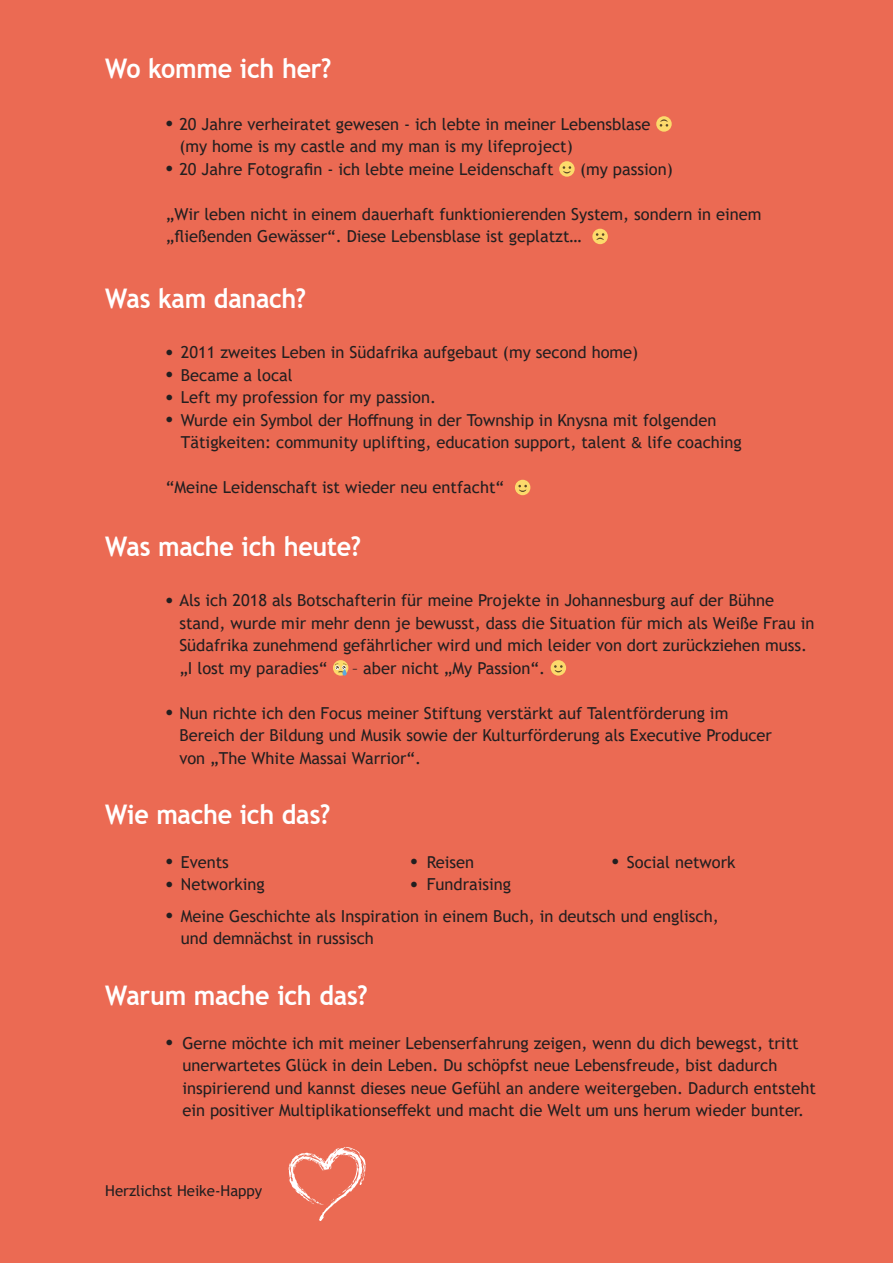
<style>
.page{position:relative;width:893px;height:1263px;background:#eb6a53}
.page>*{position:absolute;margin:0;border:0;box-sizing:border-box;transform-origin:0 0}
.t1{font:700 27px "Trebuchet MS";letter-spacing:-.01em;color:#fff;scale:.93 1}
.t2{font:16.5px/22.5px "Trebuchet MS";color:#231f20}
.t3{font:15px "Trebuchet MS";color:#231f20}
.s1{font-family:"Calibri"}
</style>
<div class="page">
<svg style="left:656px;top:116px;width:16px;height:16px"></svg>
<svg style="left:660px;top:119px;width:8px;height:8px"></svg>
<svg style="left:559px;top:161px;width:16px;height:16px"></svg>
<svg style="left:563px;top:166px;width:8px;height:7px"></svg>
<div style="left:592px;top:229px;width:16px;height:15px;background:#fcda6b;border-radius:50%"></div>
<svg style="left:596px;top:233px;width:8px;height:7px"></svg>
<div style="left:515px;top:480px;width:15px;height:15px;background:#fcda6b;border-radius:50%"></div>
<svg style="left:518px;top:485px;width:9px;height:7px"></svg>
<svg style="left:333px;top:660px;width:15px;height:16px"></svg>
<svg style="left:335px;top:663px;width:12px;height:13px"></svg>
<div style="left:551px;top:660px;width:15px;height:16px;background:#fcda6b;border-radius:50%"></div>
<svg style="left:554px;top:665px;width:9px;height:7px"></svg>
<svg style="left:288px;top:1147px;width:78px;height:74px"></svg>
<h1 class="t1" style="left:105px;top:52px;width:245px">Wo komme ich her?</h1>
<p class="t2" style="left:179px;top:112px;width:473px;text-indent:-14px">● 20 Jahre verheiratet gewesen - ich lebte in meiner Lebensblase (my home is my castle and my man is my lifeproject)</p>
<p class="t2" style="left:166px;top:157px;width:389px">● 20 Jahre Fotografin - ich lebte meine Leidenschaft</p>
<p class="t2" style="left:580px;top:157px;width:94px">(my passion)</p>
<p class="t2" style="left:166px;top:202px;width:597px">„Wir leben nicht in einem dauerhaft funktionierenden System, sondern in einem „fließenden Gewässer“. Diese Lebensblase ist geplatzt…</p>
<h1 class="t1" style="left:105px;top:282px;width:218px">Was kam danach?</h1>
<p class="t2" style="left:166px;top:341px;width:474px">● 2011 zweites Leben in Südafrika aufgebaut (my second home)</p>
<p class="t2" style="left:166px;top:363px;width:128px">● Became a local</p>
<p class="t2" style="left:166px;top:386px;width:272px">● Left my profession for my passion.</p>
<p class="t2" style="left:181px;top:408px;width:563px;text-indent:-15px">● Wurde ein Symbol der Hoffnung in der Township in Knysna mit folgenden<br>Tätigkeiten: community uplifting, education support, talent <span class="s1">&amp;</span> life coaching</p>
<p class="t2" style="left:166px;top:476px;width:340px">“Meine Leidenschaft ist wieder neu entfacht“</p>
<h1 class="t1" style="left:105px;top:529px;width:276px">Was mache ich heute?</h1>
<p class="t2" style="left:179px;top:589px;width:637px;text-indent:-14px">● Als ich 2018 als Botschafterin für meine Projekte in Johannesburg auf der Bühne stand, wurde mir mehr denn je bewusst, dass die Situation für mich als Weiße Frau in Südafrika zunehmend gefährlicher wird und mich leider von dort zurückziehen muss. „I lost my paradies“</p>
<p class="t2" style="left:352px;top:656px;width:194px">– aber nicht „My Passion“.</p>
<p class="t2" style="left:179px;top:701px;width:594px;text-indent:-14px">● Nun richte ich den Focus meiner Stiftung verstärkt auf Talentförderung im<br>Bereich der Bildung und Musik sowie der Kulturförderung als Executive Producer von „The White Massai Warrior“.</p>
<h1 class="t1" style="left:105px;top:797px;width:244px">Wie mache ich das?</h1>
<p class="t2" style="left:410px;top:850px;width:65px">● Reisen</p>
<p class="t2" style="left:612px;top:850px;width:125px">● Social network</p>
<p class="t2" style="left:410px;top:873px;width:102px">● Fundraising</p>
<p class="t2" style="left:166px;top:850px;width:65px">● Events</p>
<p class="t2" style="left:166px;top:873px;width:100px">● Networking</p>
<p class="t2" style="left:181px;top:904px;width:539px;text-indent:-15px">● Meine Geschichte als Inspiration in einem Buch, in deutsch und englisch, und demnächst in russisch</p>
<h1 class="t1" style="left:105px;top:978px;width:284px">Warum mache ich das?</h1>
<p class="t2" style="left:182px;top:1031px;width:635px;text-indent:-16px">● Gerne möchte ich mit meiner Lebenserfahrung zeigen, wenn du dich bewegst, tritt unerwartetes Glück in dein Leben. Du schöpfst neue Lebensfreude, bist dadurch inspirierend und kannst dieses neue Gefühl an andere weitergeben. Dadurch entsteht ein positiver Multiplikationseffekt und macht die Welt um uns herum wieder bunter.</p>
<p class="t3" style="left:105px;top:1182px;width:159px">Herzlichst Heike-Happy</p>
</div>
